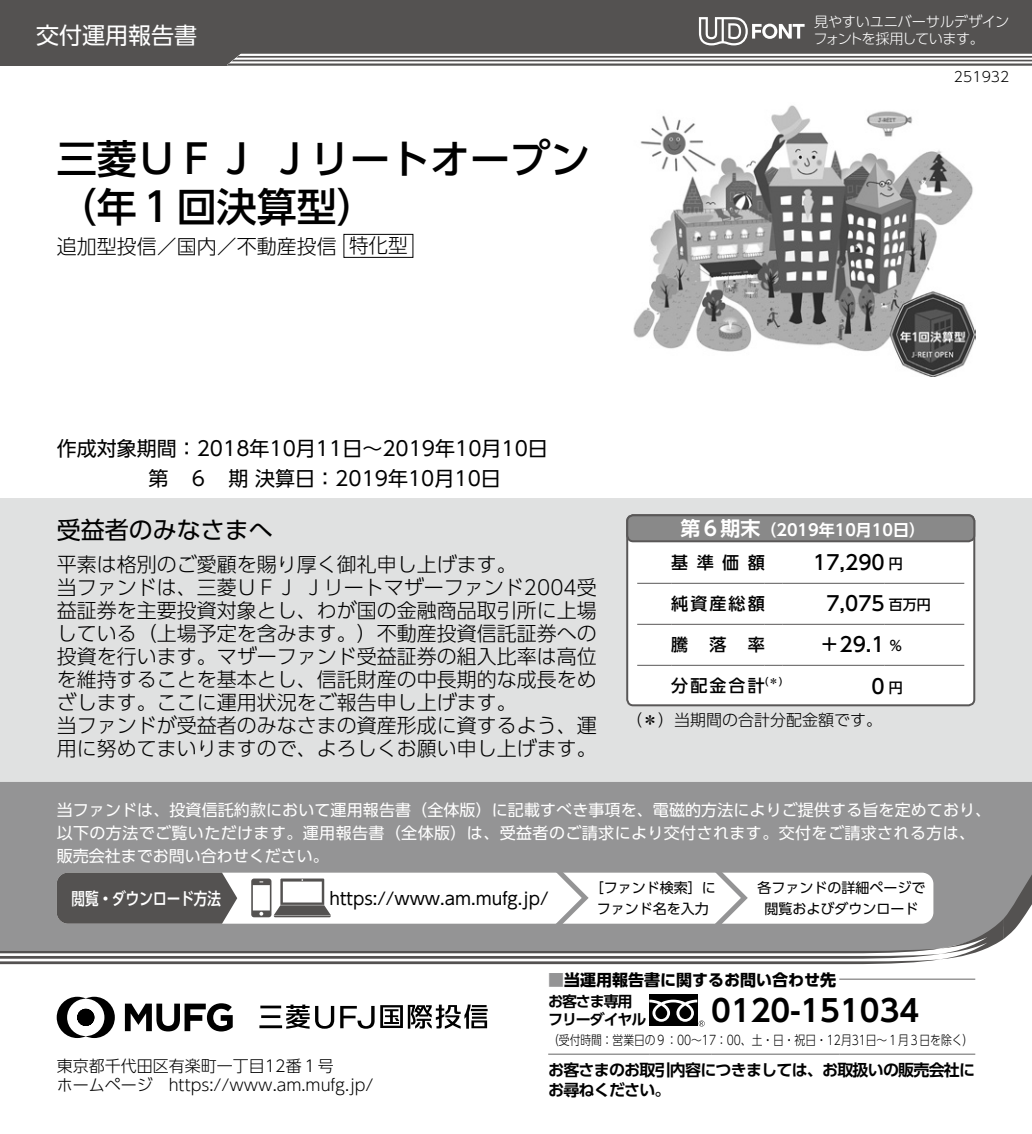
<style>
.page{position:relative;width:1032px;height:1134px;background:#fff}
.page>*{position:absolute;margin:0;border:0;box-sizing:border-box;transform-origin:0 0}
.t1{font:500 40px/48px "UD Shin Go Pro";color:#000}
.t2{font:700 30px "UD Shin Go Pro De";color:#000}
.t3{font:24px "UD Shin Go Pro";color:#000}
.t4{font:23px "UD Shin Go Pro";color:#fff}
.t5{font:300 20px/23px "UD Shin Go Pro";color:#000}
.t6{font:20px/30px "UD Shin Go Pro";color:#000}
.t7{font:500 20px "UD Shin Go Pro";color:#000}
.t8{font:17px "UD Shin Go Pro";color:#000}
.t9{font:500 17px "UD Shin Go Pro";letter-spacing:.125em;color:#000}
.t10{font:500 17px "UD Shin Go C Oeiz Pr 6";color:#fff}
.t11{font:16px/23px "UD Shin Go Pro";letter-spacing:.005em;color:#fff}
.t12{font:300 16px/19px "UD Shin Go Pro";color:#000}
.t13{font:700 16px/20px "UD Shin Go Pro De";letter-spacing:-.05em;color:#000}
.t14{font:700 16px "UD Shin Go Pro";color:#000}
.t15{font:700 16px "UD Shin Go Pro De";color:#fff}
.t16{font:700 15px/18px "UD Shin Go Pro De";letter-spacing:-.075em;color:#000}
.t17{font:14.2px/17px "UD Shin Go Pro Light 90 msp RKSJ H";letter-spacing:-.025em;color:#fff}
.t18{font:14px/20px "UD Shin Go Pro";color:#000;text-align:center}
.t19{font:300 14px "UD Shin Go Pro";color:#000}
.t20{font:300 13px "UD Shin Go Pro";letter-spacing:-.005em;color:#000;scale:.83 1}
.t21{font:500 10.2px "UD Shin Go Pro";color:#000}
.s1{font-size:20px}
.s2{font-size:14px}
.s3{color:#949495}
</style>
<div class="page">
<svg style="left:125px;top:1003px;width:108px;height:28px"></svg>
<svg style="left:57px;top:997px;width:58px;height:41px"></svg>
<hr style="left:260px;top:1005px;width:21px;height:3px;background:#000">
<hr style="left:259px;top:1025px;width:23px;height:3px;background:#000">
<hr style="left:261px;top:1015px;width:19px;height:3px;background:#000">
<svg style="left:340px;top:1004px;width:148px;height:25px"></svg>
<svg style="left:286px;top:1004px;width:48px;height:25px"></svg>
<hr style="left:548px;top:1054px;width:101px;height:1px;background:#656464">
<hr style="left:649px;top:1054px;width:62px;height:1px;background:#656464">
<hr style="left:711px;top:1054px;width:128px;height:1px;background:#656464">
<hr style="left:839px;top:1054px;width:136px;height:1px;background:#656464">
<hr style="left:839px;top:979px;width:136px;height:1px;background:#656464">
<div style="left:649px;top:995px;width:48px;height:31px;background:#000"></div>
<svg style="left:649px;top:1000px;width:56px;height:26px"></svg>
<div style="left:0;top:498px;width:1032px;height:284px;background:#e0e1e1"></div>
<div style="left:0;top:0;width:1032px;height:65px;background:#545251"></div>
<svg style="left:227px;top:54px;width:805px;height:11px"></svg>
<svg style="left:699px;top:17px;width:105px;height:28px"></svg>
<div style="left:0;top:782px;width:1032px;height:65px;background:#949495"></div>
<svg style="left:0;top:847px;width:1032px;height:117px"></svg>
<div style="left:343px;top:234px;width:70px;height:24px;border:1px solid #000"></div>
<div style="left:627px;top:515px;width:347px;height:190px;background:#fff;border-radius:6px"></div>
<div style="left:626px;top:514px;width:349px;height:192px;border:2px solid #595757;border-radius:6px"></div>
<hr style="left:637px;top:583px;width:34px;height:1px;background:#595757">
<hr style="left:671px;top:583px;width:94px;height:1px;background:#595757">
<svg style="left:765px;top:583px;width:18px;height:1px"></svg>
<hr style="left:783px;top:583px;width:102px;height:1px;background:#595757">
<hr style="left:885px;top:583px;width:79px;height:1px;background:#595757">
<hr style="left:637px;top:624px;width:34px;height:1px;background:#595757">
<hr style="left:671px;top:624px;width:94px;height:1px;background:#595757">
<svg style="left:765px;top:624px;width:18px;height:1px"></svg>
<hr style="left:783px;top:624px;width:102px;height:1px;background:#595757">
<hr style="left:885px;top:624px;width:79px;height:1px;background:#595757">
<hr style="left:637px;top:665px;width:34px;height:1px;background:#595757">
<hr style="left:671px;top:665px;width:94px;height:1px;background:#595757">
<svg style="left:765px;top:665px;width:18px;height:1px"></svg>
<hr style="left:783px;top:665px;width:102px;height:1px;background:#595757">
<hr style="left:885px;top:665px;width:79px;height:1px;background:#595757">
<div style="left:627px;top:515px;width:347px;height:26px;background:#898989;border-radius:6px"></div>
<div style="left:626px;top:514px;width:349px;height:28px;border:2px solid #595757;border-radius:6px"></div>
<img style="left:633px;top:105px;width:342px;height:271px">
<p class="t4" style="left:36px;top:17px;width:163px">交付運用報告書</p>
<p class="t17" style="left:813px;top:13px;width:197px">見やすいユニバーサルデザインフォントを採用しています。</p>
<p class="t19" style="left:954px;top:65px;width:57px">251932</p>
<h1 class="t1" style="left:57px;top:134px;width:535px">三菱ＵＦＪ Ｊリートオープン（年１回決算型）</h1>
<p class="t5" style="left:57px;top:234px;width:353px">追加型投信／国内／不動産投信 特化型</p>
<p class="t6" style="left:149px;top:433px;width:401px;text-indent:-92px">作成対象期間：2018年10月11日～2019年10月10日第　６　期 決算日：2019年10月10日</p>
<p class="t3" style="left:57px;top:511px;width:218px">受益者のみなさまへ</p>
<p class="t5" style="left:57px;top:552px;width:542px">平素は格別のご愛顧を賜り厚く御礼申し上げます。<br>当ファンドは、三菱ＵＦＪ Ｊリートマザーファンド2004受益証券を主要投資対象とし、わが国の金融商品取引所に上場している（上場予定を含みます。）不動産投資信託証券への投資を行います。マザーファンド受益証券の組入比率は高位を維持することを基本とし、信託財産の中長期的な成長をめざします。ここに運用状況をご報告申し上げます。<br>当ファンドが受益者のみなさまの資産形成に資するよう、運用に努めてまいりますので、よろしくお願い申し上げます。</p>
<p class="t15" style="left:680px;top:517px;width:246px"><span class="s1">第６期末</span>（2019年10月10日）</p>
<p class="t9" style="left:671px;top:549px;width:95px">基準価額</p>
<p class="t7" style="left:813px;top:546px;width:91px">17,290 <span class="s2">円</span></p>
<p class="t9" style="left:671px;top:590px;width:95px">純資産総額</p>
<p class="t7" style="left:826px;top:588px;width:106px">7,075 <span class="s2">百万円</span></p>
<p class="t9" style="left:671px;top:631px;width:18px">騰</p>
<p class="t9" style="left:709px;top:631px;width:18px">落</p>
<p class="t9" style="left:748px;top:631px;width:18px">率</p>
<p class="t7" style="left:819px;top:629px;width:85px">＋29.1 <span class="s2">％</span></p>
<p class="t9" style="left:671px;top:672px;width:95px">分配金合計</p>
<p class="t21" style="left:765px;top:673px;width:19px">(＊)</p>
<p class="t7" style="left:871px;top:670px;width:33px">0 <span class="s2">円</span></p>
<p class="t12" style="left:626px;top:710px;width:257px">（＊）当期間の合計分配金額です。</p>
<p class="t11" style="left:57px;top:798px;width:936px">当ファンドは、投資信託約款において運用報告書（全体版）に記載すべき事項を、電磁的方法によりご提供する旨を定めており、以下の方法でご覧いただけます。運用報告書（全体版）は、受益者のご請求により交付されます。交付をご請求される方は、販売会社までお問い合わせください。</p>
<p class="t10" style="left:72px;top:885px;width:151px">閲覧・ダウンロード方法</p>
<p class="t8" style="left:329px;top:884px;width:220px">https://www.am.mufg.jp/</p>
<p class="t18" style="left:590px;top:878px;width:127px">［ファンド検索］にファンド名を入力</p>
<p class="t18" style="left:757px;top:878px;width:169px">各ファンドの詳細ページで閲覧およびダウンロード</p>
<p class="t12" style="left:57px;top:1056px;width:318px">東京都千代田区有楽町一丁目12番１号<br>ホームページ　https://www.am.mufg.jp/</p>
<p class="t14" style="left:548px;top:966px;width:289px"><span class="s3">■</span>当運用報告書に関するお問い合わせ先</p>
<p class="t16" style="left:548px;top:992px;width:100px">お客さま専用フリーダイヤル</p>
<h2 class="t2" style="left:711px;top:986px;width:209px">0120-151034</h2>
<p class="t20" style="left:548px;top:1029px;width:514px">（受付時間：営業日の９：00～17：00、土・日・祝日・12月31日～１月３日を除く）</p>
<p class="t13" style="left:548px;top:1060px;width:428px">お客さまのお取引内容につきましては、お取扱いの販売会社にお尋ねください。</p>
</div>
